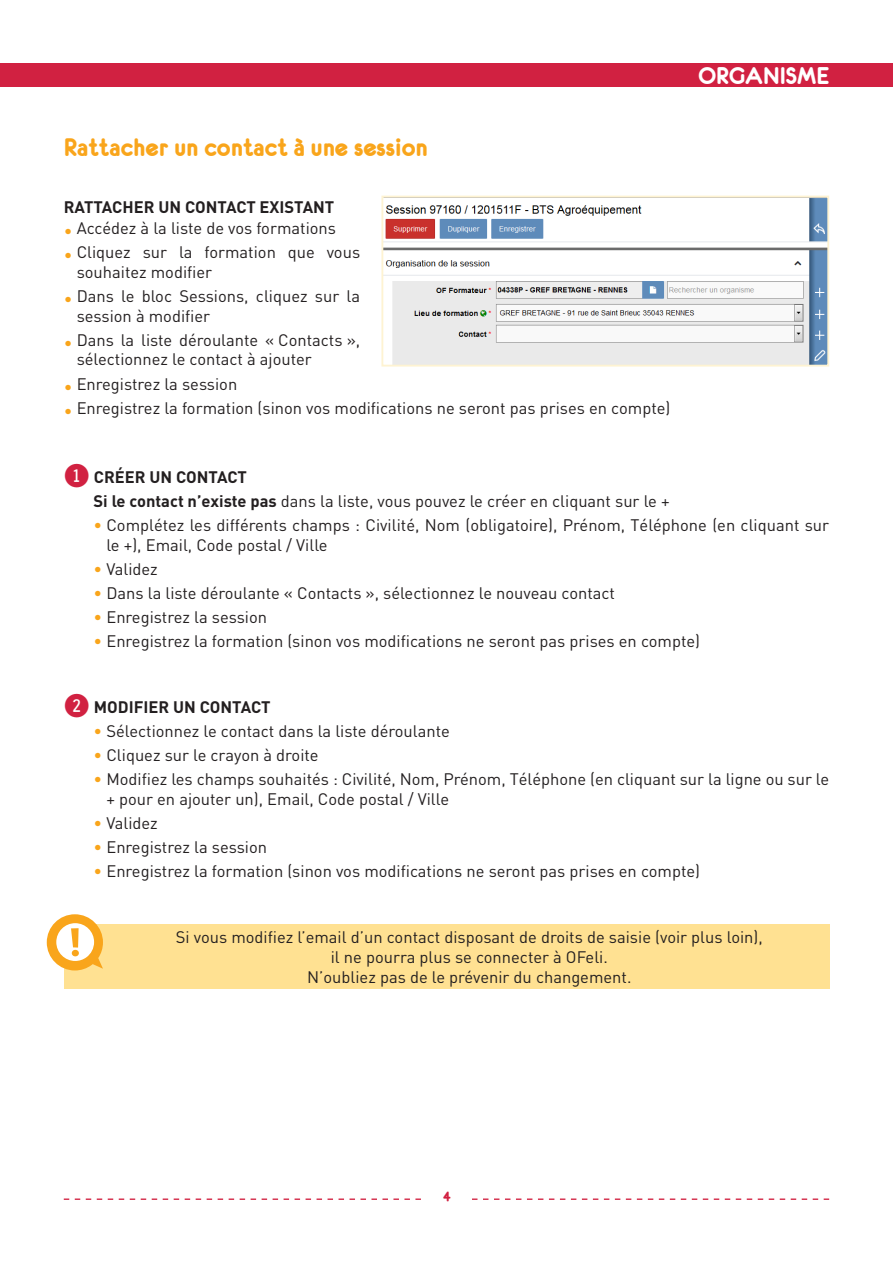
<style>
.page{position:relative;width:893px;height:1263px;background:#fff}
.page>*{position:absolute;margin:0;border:0;box-sizing:border-box;transform-origin:0 0}
.titre1{font:27px "Eurofurencebold";color:#f9a51b}
.t1{font:25.8px "Eurofurencebold";color:#fff}
.texte{font:16.5px/19.8px "DIN";color:#231f20}
.texte-2{font:700 16.5px "DIN";color:#231f20}
.t2{font:15px "Eurofurencebold";color:#d12141}
.s1{color:#f9a51b}
.s2{font-family:"Fyra Numeric Circle Closed";font-weight:400;font-size:31.5px;color:#d12141}
.s3{font-weight:700}
</style>
<div class="page">
<div style="left:0;top:64px;width:893px;height:23px;background:#d12141"></div>
<svg style="left:64px;top:1198px;width:357px;height:2px"></svg>
<svg style="left:472px;top:1198px;width:357px;height:2px"></svg>
<svg style="left:381px;top:195px;width:448px;height:172px"></svg>
<div style="left:64px;top:924px;width:765px;height:64px;background:#ffe192"></div>
<svg style="left:47px;top:914px;width:56px;height:56px"></svg>
<p class="titre1" style="left:64px;top:134px;width:366px">Rattacher un contact à une session</p>
<p class="texte-2" style="left:64px;top:196px;width:272px">RATTACHER UN CONTACT EXISTANT</p>
<p class="texte" style="left:64px;top:218px;width:274px"><span class="s1">•</span> Accédez à la liste de vos formations</p>
<p class="texte" style="left:77px;top:242px;width:285px;text-indent:-13px"><span class="s1">•</span> Cliquez sur la formation que vous souhaitez modifier</p>
<p class="texte" style="left:77px;top:286px;width:285px;text-indent:-13px"><span class="s1">•</span> Dans le bloc Sessions, cliquez sur la session à modifier</p>
<p class="texte" style="left:77px;top:329px;width:285px;text-indent:-13px"><span class="s1">•</span> Dans la liste déroulante « Contacts », sélectionnez le contact à ajouter</p>
<p class="texte" style="left:64px;top:373px;width:175px"><span class="s1">•</span> Enregistrez la session</p>
<p class="texte" style="left:64px;top:397px;width:608px"><span class="s1">•</span> Enregistrez la formation (sinon vos modifications ne seront pas prises en compte)</p>
<h2 class="t1" style="left:699px;top:63px;width:132px">ORGANISME</h2>
<p class="texte-2" style="left:64px;top:466px;width:184px"><span class="s2">1</span> CRÉER UN CONTACT</p>
<p class="texte" style="left:94px;top:491px;width:578px"><span class="s3">Si le contact n’existe pas</span> dans la liste, vous pouvez le créer en cliquant sur le +</p>
<p class="texte" style="left:106px;top:515px;width:724px;text-indent:-13px"><span class="s1">•</span> Complétez les différents champs : Civilité, Nom (obligatoire), Prénom, Téléphone (en cliquant sur le +), Email, Code postal / Ville</p>
<p class="texte" style="left:94px;top:558px;width:66px"><span class="s1">•</span> Validez</p>
<p class="texte" style="left:94px;top:582px;width:523px"><span class="s1">•</span> Dans la liste déroulante « Contacts », sélectionnez le nouveau contact</p>
<p class="texte" style="left:94px;top:607px;width:175px"><span class="s1">•</span> Enregistrez la session</p>
<p class="texte" style="left:94px;top:631px;width:608px"><span class="s1">•</span> Enregistrez la formation (sinon vos modifications ne seront pas prises en compte)</p>
<p class="texte-2" style="left:64px;top:696px;width:208px"><span class="s2">2</span> MODIFIER UN CONTACT</p>
<p class="texte" style="left:94px;top:721px;width:358px"><span class="s1">•</span> Sélectionnez le contact dans la liste déroulante</p>
<p class="texte" style="left:94px;top:745px;width:227px"><span class="s1">•</span> Cliquez sur le crayon à droite</p>
<p class="texte" style="left:106px;top:769px;width:724px;text-indent:-13px"><span class="s1">•</span> Modifiez les champs souhaités : Civilité, Nom, Prénom, Téléphone (en cliquant sur la ligne ou sur le + pour en ajouter un), Email, Code postal / Ville</p>
<p class="texte" style="left:94px;top:813px;width:66px"><span class="s1">•</span> Validez</p>
<p class="texte" style="left:94px;top:837px;width:175px"><span class="s1">•</span> Enregistrez la session</p>
<p class="texte" style="left:94px;top:861px;width:608px"><span class="s1">•</span> Enregistrez la formation (sinon vos modifications ne seront pas prises en compte)</p>
<p class="texte" style="left:176px;top:927px;width:588px;text-align:center">Si vous modifiez l’email d’un contact disposant de droits de saisie (voir plus loin), il ne pourra plus se connecter à OFeli.<br>N’oubliez pas de le prévenir du changement.</p>
<p class="t2" style="left:443px;top:1187px;width:9px">4</p>
</div>
